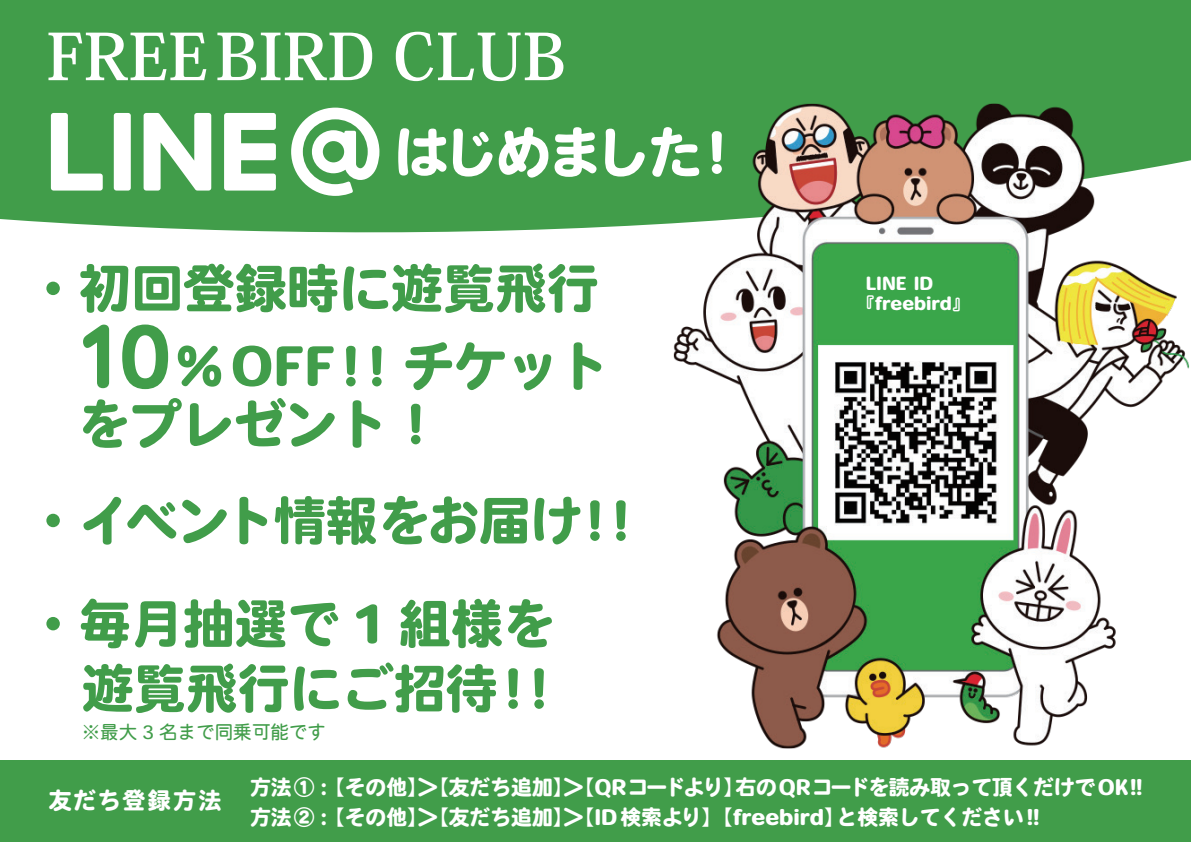
<style>
.page{position:relative;width:1191px;height:842px;background:#fff}
.page>*{position:absolute;margin:0;border:0;box-sizing:border-box;transform-origin:0 0}
.t1{font:67.1px "Heisei Min Std W7";color:#fff}
.t2{font:54.8px "Heisei Maru Go Std W8";letter-spacing:-.04em;color:#fff}
.t3{font:52px/96.5px "Heisei Maru Go Std W8";color:#419d4a}
.t4{font:23px "Heisei Maru Go Std W8";letter-spacing:.085em;color:#fff}
.t5{font:20.8px/30px "Heisei Maru Go Std W8";color:#fff}
.t6{font:18.5px "Heisei Maru Go Std W4";color:#419d4a}
.t7{font:17.6px "Heisei Maru Go Std W8";color:#fff}
.s1{font-size:84.1px}
.s2{font-family:"Koz Go Pr 6 N"}
</style>
<div class="page">
<div style="left:0;top:0;width:1191px;height:233px;background:#419d4a"></div>
<img style="left:662px;top:103px;width:529px;height:646px">
<div style="left:114px;top:113px;width:17px;height:78px;background:#fff;border-radius:3px"></div>
<svg style="left:144px;top:113px;width:67px;height:78px"></svg>
<svg style="left:51px;top:113px;width:52px;height:78px"></svg>
<svg style="left:224px;top:113px;width:52px;height:78px"></svg>
<svg style="left:291px;top:108px;width:88px;height:88px"></svg>
<div style="left:0;top:760px;width:1191px;height:82px;background:#419d4a"></div>
<h1 class="t1" style="left:46px;top:13px;width:521px">FREEBIRD CLUB</h1>
<h2 class="t2" style="left:394px;top:122px;width:352px">はじめました！</h2>
<h3 class="t3" style="left:27px;top:242px;width:573px">・初回登録時に遊覧飛行</h3>
<h3 class="t3" style="left:78px;top:320px;width:534px"><span class="s1">10</span>％OFF！！チケット</h3>
<h3 class="t3" style="left:27px;top:377px;width:621px;text-indent:51px">をプレゼント！<br>・イベント情報をお届け！！</h3>
<h3 class="t3" style="left:27px;top:593px;width:539px;line-height:64.7px;text-align:right">・毎月抽選で 1 組様を遊覧飛行にご招待！！</h3>
<p class="t6" style="left:82px;top:720px;width:246px">※最大 3 名まで同乗可能です</p>
<p class="t7" style="left:866px;top:274px;width:69px">LINE ID</p>
<p class="t7" style="left:857px;top:294px;width:114px">『freebird』</p>
<p class="t4" style="left:49px;top:788px;width:174px">友だち登録方法</p>
<p class="t5" style="left:250px;top:773px;width:894px">方法①：<span class="s2">【</span>その他<span class="s2">】</span>＞<span class="s2">【</span>友だち追加<span class="s2">】</span>＞<span class="s2">【</span>QRコードより<span class="s2">】</span>右のQRコードを読み取って頂くだけでOK!!方法②：<span class="s2">【</span>その他<span class="s2">】</span>＞<span class="s2">【</span>友だち追加<span class="s2">】</span>＞<span class="s2">【</span>ID検索より<span class="s2">】【</span>freebird<span class="s2">】</span>と検索してください!!</p>
</div>
